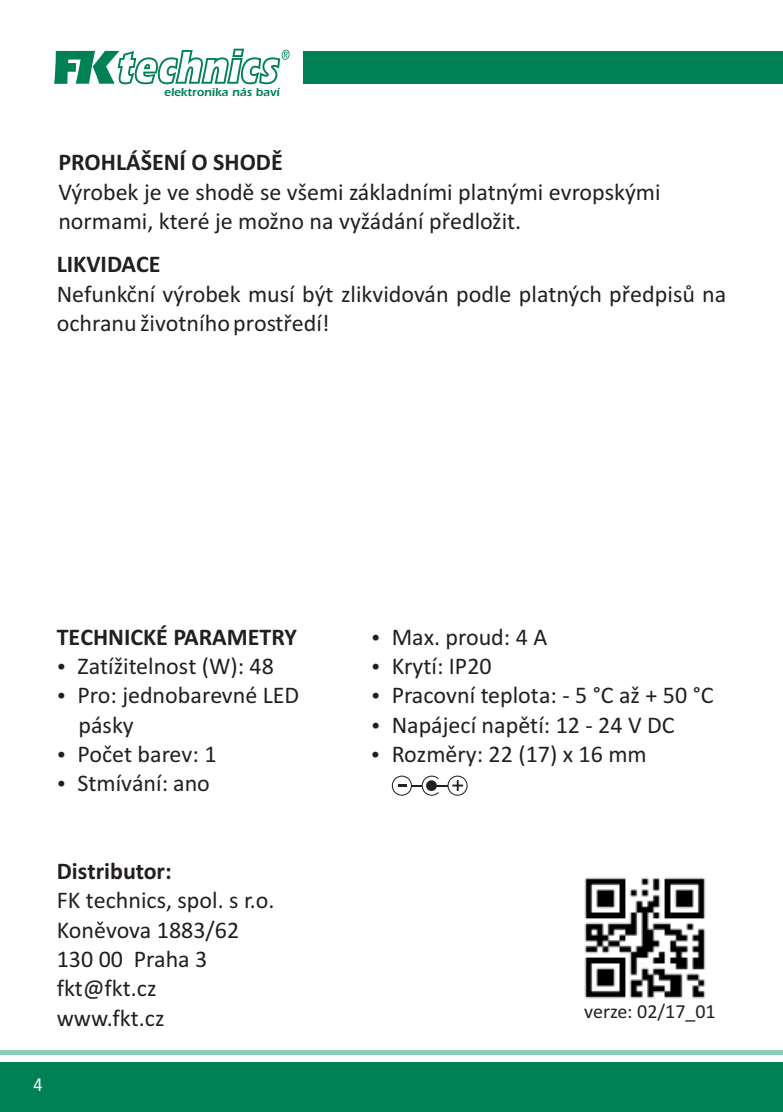
<style>
.page{position:relative;width:783px;height:1112px;background:#fff}
.page>*{position:absolute;margin:0;border:0;box-sizing:border-box;transform-origin:0 0}
.t1{font:24px/29.2px "Calibri";color:#231f20}
.t2{font:700 24px "Calibri";color:#231f20}
.t3{font:20.4px "Wingdings";color:#231f20}
.t4{font:20px "Calibri";color:#231f20}
.t5{font:20px "Calibri";color:#fff;scale:.91 1}
.t6{font:900 12px "Erie";color:#008155}
</style>
<div class="page">
<img style="left:584px;top:877px;width:122px;height:122px">
<svg style="left:392px;top:775px;width:75px;height:20px"></svg>
<div style="left:0;top:1062px;width:782px;height:49px;background:#008155"></div>
<div style="left:0;top:1050px;width:782px;height:5px;background:#89ceb4"></div>
<div style="left:281px;top:50px;width:8px;height:10px;background:#339a77;border-radius:50%"></div>
<svg style="left:282px;top:50px;width:7px;height:9px"></svg>
<svg style="left:54px;top:49px;width:233px;height:35px"></svg>
<div style="left:303px;top:51px;width:479px;height:33px;background:#008155"></div>
<p class="t6" style="left:164px;top:87px;width:117px">elektronika nás baví</p>
<p class="t2" style="left:58px;top:152px;width:226px">PROHLÁŠENÍ O SHODĚ</p>
<p class="t1" style="left:58px;top:179px;width:603px">Výrobek je ve shodě se všemi základními platnými evropskými normami, které je možno na vyžádání předložit.</p>
<p class="t2" style="left:57px;top:254px;width:105px">LIKVIDACE</p>
<p class="t1" style="left:57px;top:281px;width:670px">Nefunkční výrobek musí být zlikvidován podle platných předpisů na ochranu životního prostředí!</p>
<p class="t2" style="left:57px;top:626px;width:242px">TECHNICKÉ PARAMETRY</p>
<p class="t3" style="left:57px;top:658px;width:63px">•</p>
<p class="t1" style="left:371px;top:624px;width:178px">•Max. proud: 4 A</p>
<p class="t1" style="left:77px;top:653px;width:198px">Zatížitelnost (W): 48</p>
<p class="t1" style="left:371px;top:653px;width:122px">•Krytí: IP20</p>
<p class="t1" style="left:77px;top:682px;width:223px">Pro: jednobarevné LED</p>
<p class="t1" style="left:371px;top:682px;width:344px">•Pracovní teplota: - 5 °C až + 50 °C</p>
<p class="t3" style="left:57px;top:687px;width:63px">•</p>
<p class="t3" style="left:57px;top:746px;width:63px">•</p>
<p class="t3" style="left:57px;top:775px;width:63px">•</p>
<p class="t1" style="left:78px;top:712px;width:57px">pásky</p>
<p class="t1" style="left:371px;top:712px;width:305px">•Napájecí napětí: 12 - 24 V DC</p>
<p class="t1" style="left:77px;top:741px;width:140px">Počet barev: 1</p>
<p class="t1" style="left:371px;top:741px;width:277px">•Rozměry: 22 (17) x 16 mm</p>
<p class="t1" style="left:77px;top:770px;width:134px">Stmívání: ano</p>
<p class="t2" style="left:57px;top:860px;width:117px">Distributor:</p>
<p class="t1" style="left:57px;top:887px;width:219px">FK technics, spol. s r.o.<br>Koněvova 1883/62<br>130 00 Praha 3 fkt@fkt.cz<br>www.fkt.cz</p>
<p class="t5" style="left:33px;top:1075px;width:12px">4</p>
<p class="t4" style="left:584px;top:1002px;width:133px">verze: 02/17_01</p>
</div>
